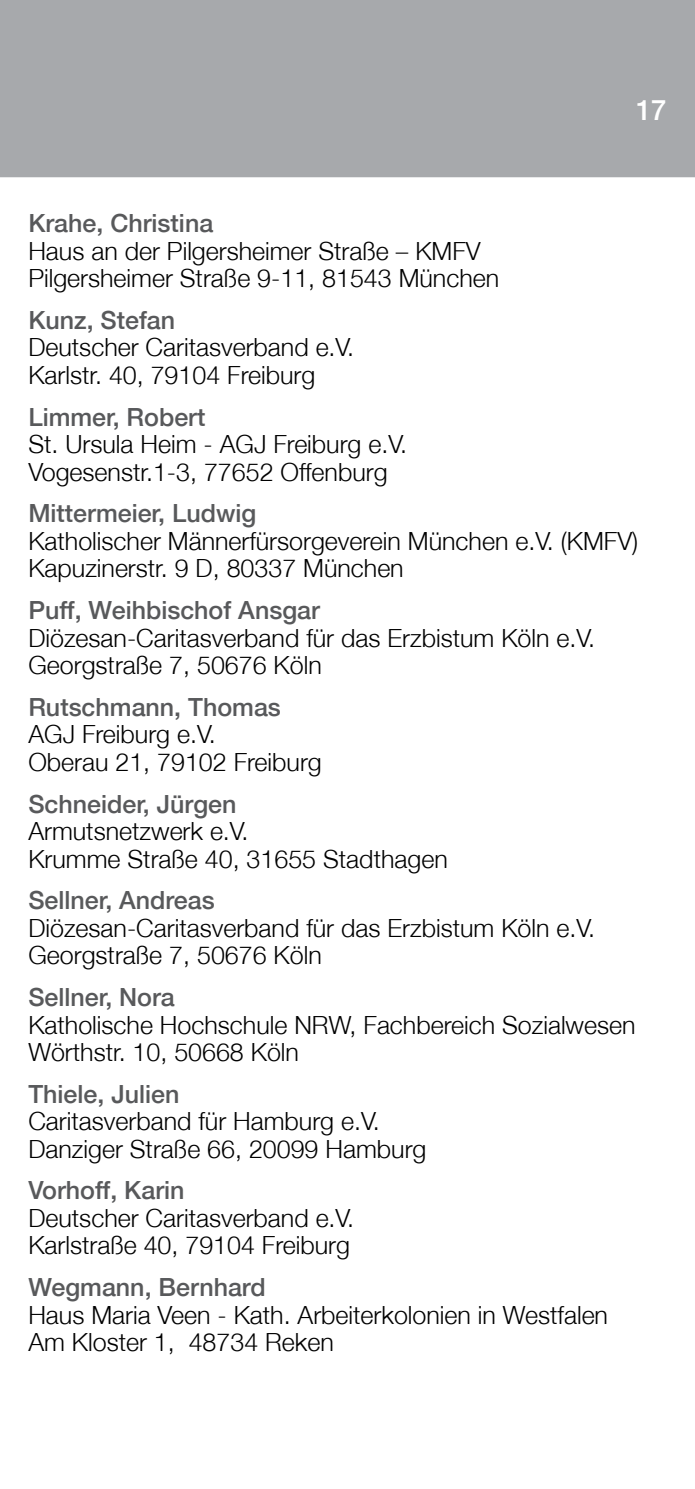
<style>
.page{position:relative;width:695px;height:1489px;background:#fff}
.page>*{position:absolute;margin:0;border:0;box-sizing:border-box;transform-origin:0 0}
.t1{font:500 27.5px "Helvetica Neue";color:#fff}
.Mitarbeiterinnen{font:300 25px/27.5px "Helvetica Neue";color:#000}
.Mitarbeiterinnen_Nam{font:500 25px "Helvetica Neue";color:#58595b}
</style>
<div class="page">
<div style="left:0;top:0;width:694px;height:177px;background:#a7a9ac"></div>
<p class="t1" style="left:636px;top:94px;width:32px">17</p>
<p class="Mitarbeiterinnen_Nam" style="left:28px;top:208px;width:186px">Krahe, Christina</p>
<p class="Mitarbeiterinnen" style="left:28px;top:236px;width:472px">Haus an der Pilgersheimer Straße – KMFV<br>Pilgersheimer Straße 9-11, 81543 München</p>
<p class="Mitarbeiterinnen_Nam" style="left:28px;top:305px;width:148px">Kunz, Stefan</p>
<p class="Mitarbeiterinnen" style="left:28px;top:333px;width:327px">Deutscher Caritasverband e.V.</p>
<p class="Mitarbeiterinnen" style="left:28px;top:361px;width:288px">Karlstr. 40, 79104 Freiburg</p>
<p class="Mitarbeiterinnen_Nam" style="left:28px;top:402px;width:178px">Limmer, Robert</p>
<p class="Mitarbeiterinnen" style="left:28px;top:430px;width:380px">St. Ursula Heim - AGJ Freiburg e.V.</p>
<p class="Mitarbeiterinnen" style="left:28px;top:457px;width:360px">Vogesenstr.1-3, 77652 Offenburg</p>
<p class="Mitarbeiterinnen_Nam" style="left:28px;top:498px;width:229px">Mittermeier, Ludwig</p>
<p class="Mitarbeiterinnen" style="left:28px;top:526px;width:611px">Katholischer Männerfürsorgeverein München e.V. (KMFV)</p>
<p class="Mitarbeiterinnen" style="left:28px;top:554px;width:377px">Kapuzinerstr. 9 D, 80337 München</p>
<p class="Mitarbeiterinnen_Nam" style="left:28px;top:595px;width:293px">Puff, Weihbischof Ansgar</p>
<p class="Mitarbeiterinnen" style="left:28px;top:623px;width:568px">Diözesan-Caritasverband für das Erzbistum Köln e.V.</p>
<p class="Mitarbeiterinnen" style="left:28px;top:651px;width:295px">Georgstraße 7, 50676 Köln</p>
<p class="Mitarbeiterinnen_Nam" style="left:28px;top:692px;width:254px">Rutschmann, Thomas</p>
<p class="Mitarbeiterinnen" style="left:28px;top:720px;width:189px">AGJ Freiburg e.V.</p>
<p class="Mitarbeiterinnen" style="left:28px;top:747px;width:295px">Oberau 21, 79102 Freiburg</p>
<p class="Mitarbeiterinnen_Nam" style="left:28px;top:788px;width:209px">Schneider, Jürgen</p>
<p class="Mitarbeiterinnen" style="left:28px;top:816px;width:221px">Armutsnetzwerk e.V.</p>
<p class="Mitarbeiterinnen" style="left:28px;top:844px;width:421px">Krumme Straße 40, 31655 Stadthagen</p>
<p class="Mitarbeiterinnen_Nam" style="left:28px;top:885px;width:188px">Sellner, Andreas</p>
<p class="Mitarbeiterinnen" style="left:28px;top:913px;width:568px">Diözesan-Caritasverband für das Erzbistum Köln e.V.</p>
<p class="Mitarbeiterinnen" style="left:28px;top:941px;width:295px">Georgstraße 7, 50676 Köln</p>
<p class="Mitarbeiterinnen_Nam" style="left:28px;top:982px;width:148px">Sellner, Nora</p>
<p class="Mitarbeiterinnen" style="left:28px;top:1010px;width:608px">Katholische Hochschule NRW, Fachbereich Sozialwesen</p>
<p class="Mitarbeiterinnen" style="left:28px;top:1037px;width:272px">Wörthstr. 10, 50668 Köln</p>
<p class="Mitarbeiterinnen_Nam" style="left:28px;top:1078px;width:153px">Thiele, Julien</p>
<p class="Mitarbeiterinnen" style="left:28px;top:1106px;width:353px">Caritasverband für Hamburg e.V.</p>
<p class="Mitarbeiterinnen" style="left:28px;top:1134px;width:399px">Danziger Straße 66, 20099 Hamburg</p>
<p class="Mitarbeiterinnen_Nam" style="left:28px;top:1175px;width:158px">Vorhoff, Karin</p>
<p class="Mitarbeiterinnen" style="left:28px;top:1203px;width:327px">Deutscher Caritasverband e.V.</p>
<p class="Mitarbeiterinnen" style="left:28px;top:1231px;width:323px">Karlstraße 40, 79104 Freiburg</p>
<p class="Mitarbeiterinnen_Nam" style="left:28px;top:1272px;width:239px">Wegmann, Bernhard</p>
<p class="Mitarbeiterinnen" style="left:28px;top:1300px;width:581px">Haus Maria Veen - Kath. Arbeiterkolonien in Westfalen</p>
<p class="Mitarbeiterinnen" style="left:28px;top:1327px;width:307px">Am Kloster 1, 48734 Reken</p>
</div>
